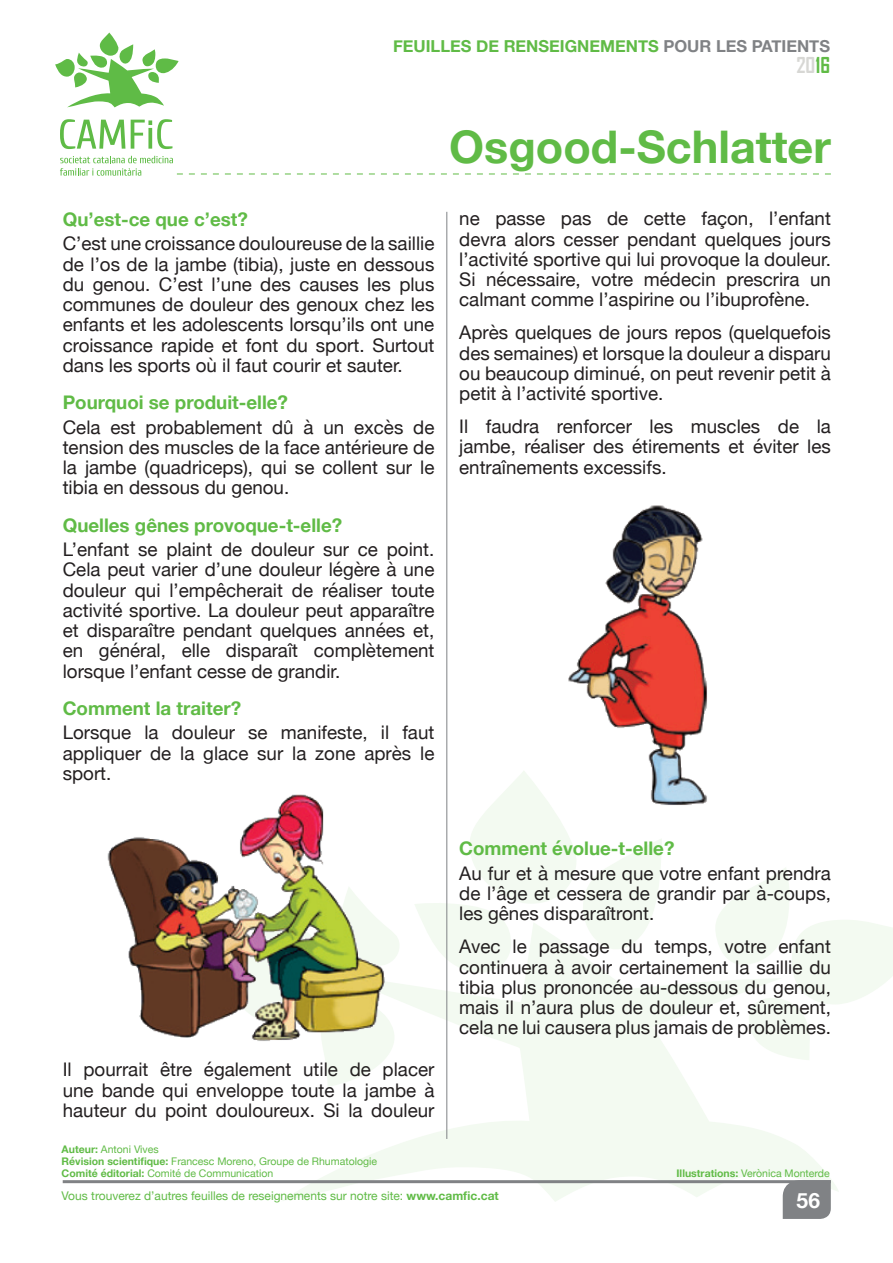
<style>
.page{position:relative;width:893px;height:1263px;background:#fff}
.page>*{position:absolute;margin:0;border:0;box-sizing:border-box;transform-origin:0 0}
.Titulo{font:700 45px "Helvetica Neue";color:#60bb46}
.t1{font:700 21px "Agency FB";color:#d7d7d4}
.t2{font:700 21px "Helvetica Neue";color:#fff}
.Galerada{font:18.75px/20.2px "Helvetica Neue";color:#231f20;text-align:justify}
.Titulillo{font:700 18.75px "Helvetica Neue";color:#60bb46}
.t3{font:700 16.5px "Helvetica Neue";color:#60bb46}
.t4{font:12px "Helvetica Neue";color:#60bb46}
.t5{font:10.5px "Helvetica Neue";color:#60bb46}
.s1{color:#808285}
.s2{color:#60bb46}
.s3{font-weight:700}
</style>
<div class="page">
<svg style="left:281px;top:979px;width:557px;height:223px;fill:#f3faf1"></svg>
<svg style="left:281px;top:935px;width:120px;height:152px"></svg>
<svg style="left:415px;top:770px;width:247px;height:209px"></svg>
<svg style="left:715px;top:868px;width:178px;height:192px"></svg>
<hr style="left:63px;top:1180px;width:768px;height:3px;background:#808285">
<div style="left:783px;top:1180px;width:48px;height:39px;background:#808285"></div>
<svg style="left:55px;top:33px;width:124px;height:74px"></svg>
<svg style="left:60px;top:156px;width:771px;height:20px"></svg>
<svg style="left:60px;top:119px;width:65px;height:30px"></svg>
<svg style="left:131px;top:119px;width:41px;height:30px"></svg>
<hr style="left:446px;top:212px;width:1px;height:927px;background:#808285">
<img style="left:107px;top:794px;width:288px;height:256px">
<img style="left:555px;top:505px;width:152px;height:324px">
<p class="t3" style="left:393px;top:33px;width:438px">FEUILLES DE RENSEIGNEMENTS <span class="s1">POUR LES PATIENTS</span></p>
<p class="t1" style="left:796px;top:52px;width:35px">20<span class="s2">16</span></p>
<p class="Titulillo" style="left:63px;top:204px;width:187px">Qu’est-ce que c’est?</p>
<p class="Galerada" style="left:63px;top:235px;width:373px">C’est une croissance douloureuse de la saillie de l’os de la jambe (tibia), juste en dessous du genou. C’est l’une des causes les plus communes de douleur des genoux chez les enfants et les adolescents lorsqu’ils ont une croissance rapide et font du sport. Surtout dans les sports où il faut courir et sauter.</p>
<p class="Titulillo" style="left:63px;top:388px;width:227px">Pourquoi se produit-elle?</p>
<p class="Galerada" style="left:63px;top:418px;width:373px">Cela est probablement dû à un excès de tension des muscles de la face antérieure de la jambe (quadriceps), qui se collent sur le tibia en dessous du genou.</p>
<p class="Titulillo" style="left:63px;top:510px;width:281px">Quelles gênes provoque-t-elle?</p>
<p class="Galerada" style="left:63px;top:540px;width:373px">L’enfant se plaint de douleur sur ce point.<br>Cela peut varier d’une douleur légère à une douleur qui l’empêcherait de réaliser toute activité sportive. La douleur peut apparaître et disparaître pendant quelques années et, en général, elle disparaît complètement lorsque l’enfant cesse de grandir.</p>
<p class="Titulillo" style="left:63px;top:693px;width:180px">Comment la traiter?</p>
<p class="Galerada" style="left:63px;top:724px;width:373px">Lorsque la douleur se manifeste, il faut appliquer de la glace sur la zone après le sport.</p>
<p class="Titulo" style="left:449px;top:112px;width:383px">Osgood-Schlatter</p>
<p class="Galerada" style="left:459px;top:210px;width:373px">ne passe pas de cette façon, l’enfant devra alors cesser pendant quelques jours l’activité sportive qui lui provoque la douleur.<br>Si nécessaire, votre médecin prescrira un calmant comme l’aspirine ou l’ibuprofène.</p>
<p class="Galerada" style="left:459px;top:324px;width:373px">Après quelques de jours repos (quelquefois des semaines) et lorsque la douleur a disparu ou beaucoup diminué, on peut revenir petit à petit à l’activité sportive.</p>
<p class="Galerada" style="left:459px;top:417px;width:373px">Il faudra renforcer les muscles de la jambe, réaliser des étirements et éviter les entraînements excessifs.</p>
<p class="Galerada" style="left:63px;top:1060px;width:373px">Il pourrait être également utile de placer une bande qui enveloppe toute la jambe à hauteur du point douloureux. Si la douleur</p>
<p class="t5" style="left:62px;top:1141px;width:99px"><span class="s3">Auteur:</span> Antoni Vives</p>
<p class="t5" style="left:62px;top:1153px;width:317px"><span class="s3">Révision scientifique:</span> Francesc Moreno, Groupe de Rhumatologie</p>
<p class="t5" style="left:62px;top:1165px;width:213px"><span class="s3">Comité éditorial:</span> Comité de Communication</p>
<p class="Titulillo" style="left:459px;top:834px;width:217px">Comment évolue-t-elle?</p>
<p class="Galerada" style="left:459px;top:864px;width:373px">Au fur et à mesure que votre enfant prendra de l’âge et cessera de grandir par à-coups, les gênes disparaîtront.</p>
<p class="Galerada" style="left:459px;top:937px;width:373px">Avec le passage du temps, votre enfant continuera à avoir certainement la saillie du tibia plus prononcée au-dessous du genou, mais il n’aura plus de douleur et, sûrement, cela ne lui causera plus jamais de problèmes.</p>
<p class="t5" style="left:676px;top:1165px;width:155px"><span class="s3">Illustrations:</span> Verònica Monterde</p>
<p class="t4" style="left:62px;top:1187px;width:439px">Vous trouverez d’autres feuilles de reseignements sur notre site: <span class="s3">www.camfic.cat</span></p>
<p class="t2" style="left:797px;top:1183px;width:25px">56</p>
</div>
